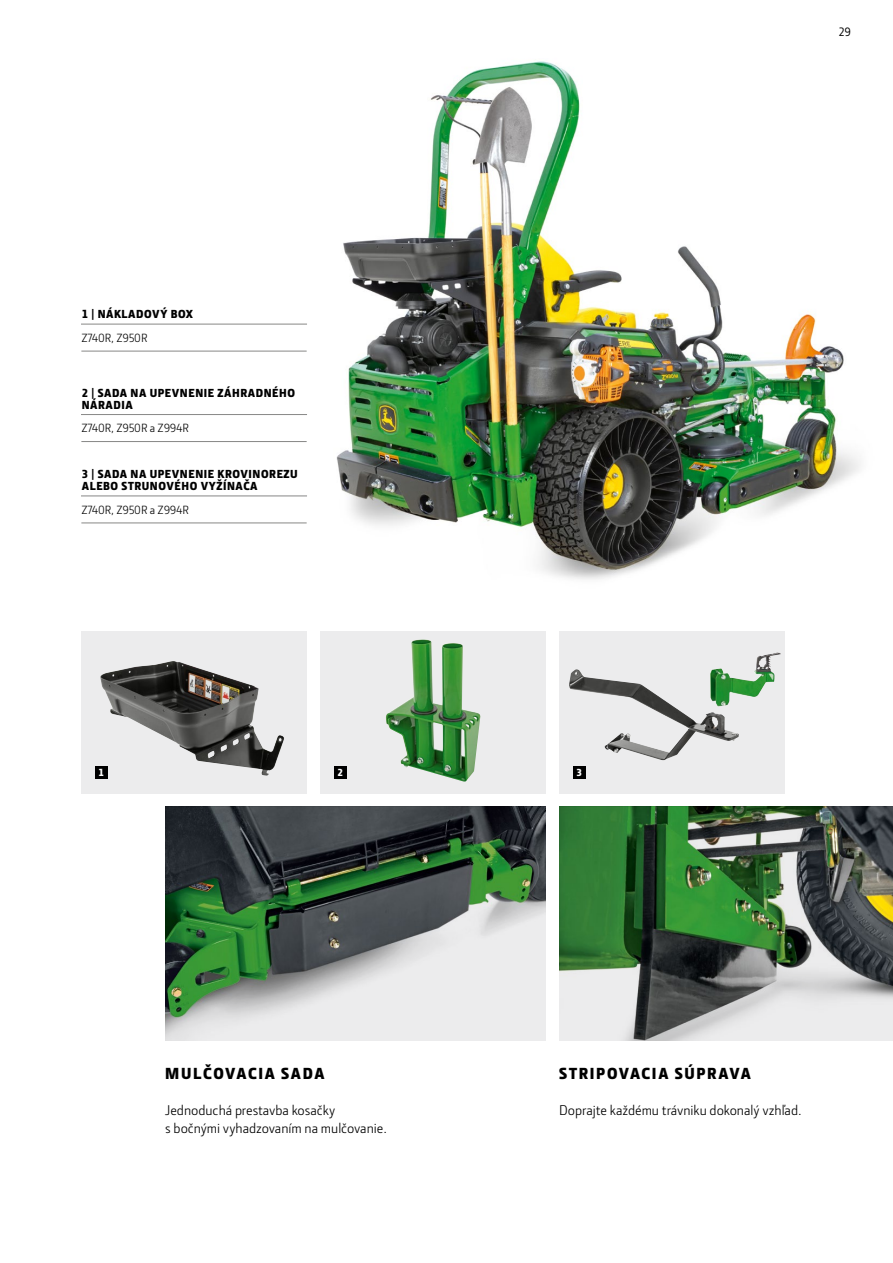
<style>
.page{position:relative;width:893px;height:1263px;background:#fff}
.page>*{position:absolute;margin:0;border:0;box-sizing:border-box;transform-origin:0 0}
._11_pt_Section_Headl{font:900 16.5px "Section";letter-spacing:.1em;color:#000}
._9_5_pt_JDSPro_Copy{font:14.25px/18px "JD Sans Pro";color:#000}
._8_pt_Section_Headli{font:900 12px/12px "Section";letter-spacing:.05em;color:#000}
._8_pt_JDSPro_Captio{font:12px "JD Sans Pro";letter-spacing:-.005em;color:#000}
._8_pt_JDSPro_Pagenu{font:500 12px "JD Sans Pro";color:#000}
._7_pt_Section_Callou{font:900 10.5px "Section";color:#fff}
</style>
<div class="page">
<img style="left:336px;top:61px;width:525px;height:519px">
<div style="left:81px;top:631px;width:226px;height:162px;background:#ececed"></div>
<img style="left:100px;top:661px;width:184px;height:115px">
<div style="left:95px;top:766px;width:13px;height:13px;background:#000"></div>
<div style="left:320px;top:631px;width:226px;height:162px;background:#ececed"></div>
<img style="left:386px;top:639px;width:95px;height:143px">
<div style="left:334px;top:766px;width:13px;height:13px;background:#000"></div>
<div style="left:559px;top:631px;width:226px;height:162px;background:#ececed"></div>
<img style="left:710px;top:652px;width:71px;height:54px">
<div style="left:573px;top:766px;width:13px;height:13px;background:#000"></div>
<img style="left:165px;top:1016px;width:381px;height:25px">
<img style="left:165px;top:807px;width:381px;height:209px">
<img style="left:559px;top:807px;width:334px;height:232px">
<hr style="left:81px;top:523px;width:226px;height:1px;background:#878786">
<hr style="left:81px;top:496px;width:226px;height:1px;background:#878786">
<hr style="left:81px;top:441px;width:226px;height:1px;background:#878786">
<hr style="left:81px;top:414px;width:226px;height:1px;background:#878786">
<hr style="left:81px;top:351px;width:226px;height:1px;background:#878786">
<hr style="left:81px;top:324px;width:226px;height:1px;background:#878786">
<p class="_8_pt_Section_Headli" style="left:82px;top:308px;width:113px">1 | NÁKLADOVÝ BOX</p>
<p class="_8_pt_JDSPro_Captio" style="left:81px;top:330px;width:68px">Z740R, Z950R</p>
<p class="_8_pt_Section_Headli" style="left:82px;top:386px;width:215px">2 | SADA NA UPEVNENIE ZÁHRADNÉHO<br>NÁRADIA</p>
<p class="_8_pt_JDSPro_Captio" style="left:81px;top:420px;width:109px">Z740R, Z950R a Z994R</p>
<p class="_8_pt_Section_Headli" style="left:82px;top:468px;width:217px">3 | SADA NA UPEVNENIE KROVINOREZU<br>ALEBO STRUNOVÉHO VYŽÍNAČA</p>
<p class="_8_pt_JDSPro_Captio" style="left:81px;top:502px;width:109px">Z740R, Z950R a Z994R</p>
<p class="_7_pt_Section_Callou" style="left:98px;top:766px;width:7px">1</p>
<p class="_7_pt_Section_Callou" style="left:337px;top:766px;width:7px">2</p>
<p class="_7_pt_Section_Callou" style="left:576px;top:766px;width:7px">3</p>
<p class="_8_pt_JDSPro_Pagenu" style="left:839px;top:23px;width:14px">29</p>
<p class="_11_pt_Section_Headl" style="left:165px;top:1063px;width:161px">MULČOVACIA SADA</p>
<p class="_9_5_pt_JDSPro_Copy" style="left:165px;top:1101px;width:223px">Jednoduchá prestavba kosačky<br>s bočnými vyhadzovaním na mulčovanie.</p>
<p class="_11_pt_Section_Headl" style="left:559px;top:1063px;width:193px">STRIPOVACIA SÚPRAVA</p>
<p class="_9_5_pt_JDSPro_Copy" style="left:559px;top:1101px;width:244px">Doprajte každému trávniku dokonalý vzhľad.</p>
</div>
